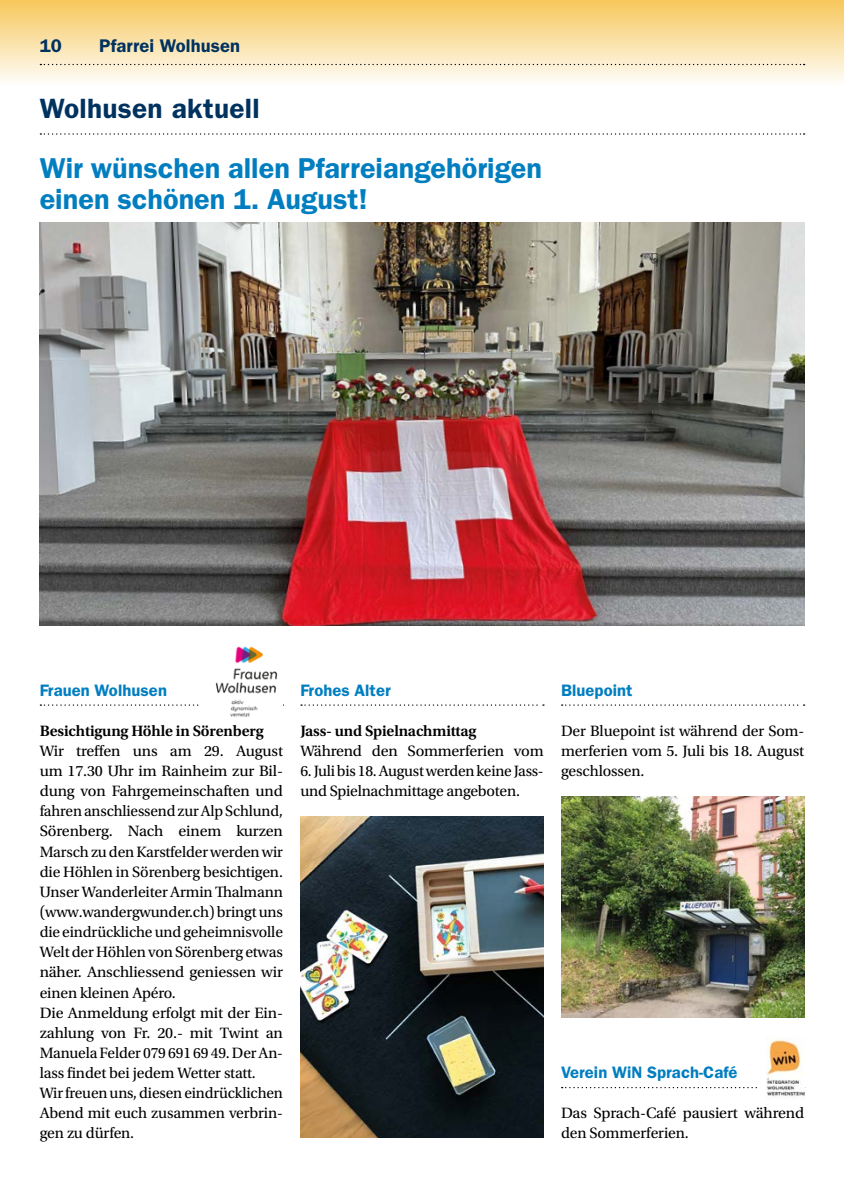
<style>
.page{position:relative;width:844px;height:1191px;background:#fff}
.page>*{position:absolute;margin:0;border:0;box-sizing:border-box;transform-origin:0 0}
.Titel_Einladungen{font:600 28.88px/30.6px "ITC Franklin Gothic Std";color:#007ec0}
.Rubrik{font:600 28px "ITC Franklin Gothic Std";letter-spacing:.01em;color:#003260}
.t1{font:600 18.38px "ITC Franklin Gothic Std";letter-spacing:.005em;color:#003260}
.Unterrubrik{font:600 16.62px "ITC Franklin Gothic Std";letter-spacing:.005em;color:#007ec0}
.Fliesstext{font:15.75px/20.1px "Utopia Std";letter-spacing:-.01em;color:#000;text-align:justify}
.Fliesstext_fett{font:600 15.75px "Utopia Std";letter-spacing:-.01em;color:#000}
</style>
<div class="page">
<div style="left:0;top:0;width:843px;height:86px;background:linear-gradient(to bottom,#f7c75b,#fefdfa)"></div>
<svg style="left:40px;top:64px;width:764px;height:1px"></svg>
<svg style="left:40px;top:133px;width:764px;height:2px"></svg>
<img style="left:40px;top:222px;width:764px;height:403px">
<img style="left:300px;top:816px;width:243px;height:321px">
<svg style="left:40px;top:704px;width:159px;height:1px"></svg>
<img style="left:215px;top:646px;width:63px;height:71px">
<svg style="left:301px;top:704px;width:243px;height:1px"></svg>
<svg style="left:561px;top:704px;width:243px;height:1px"></svg>
<svg style="left:561px;top:1087px;width:196px;height:1px"></svg>
<img style="left:766px;top:1037px;width:38px;height:61px">
<img style="left:561px;top:796px;width:243px;height:221px">
<p class="t1" style="left:40px;top:35px;width:24px">10</p>
<p class="t1" style="left:99px;top:35px;width:142px">Pfarrei Wolhusen</p>
<p class="Rubrik" style="left:40px;top:92px;width:221px">Wolhusen aktuell</p>
<p class="Titel_Einladungen" style="left:40px;top:153px;width:503px">Wir wünschen allen Pfarreiangehörigen einen schönen 1. August!</p>
<p class="Unterrubrik" style="left:40px;top:680px;width:129px">Frauen Wolhusen</p>
<p class="Fliesstext_fett" style="left:40px;top:722px;width:225px">Besichtigung Höhle in Sörenberg</p>
<p class="Fliesstext" style="left:40px;top:741px;width:245px">Wir treffen uns am 29. August um 17.30 Uhr im Rainheim zur Bil&shy;dung von Fahrgemeinschaften und fahren anschliessend zur Alp Schlund, Sörenberg. Nach einem kurzen Marsch zu den Karstfelder werden wir die Höhlen in Sörenberg besichtigen.</p>
<p class="Fliesstext" style="left:40px;top:882px;width:245px">Unser Wanderleiter Armin Thalmann (www.wandergwunder.ch) bringt uns die eindrückliche und geheimnisvolle Welt der Höhlen von Sörenberg etwas näher. Anschliessend geniessen wir einen kleinen Apéro.</p>
<p class="Fliesstext" style="left:40px;top:1002px;width:245px">Die Anmeldung erfolgt mit der Ein&shy;zahlung von Fr. 20.- mit Twint an Manuela Felder 079 691 69 49. Der An&shy;lass findet bei jedem Wetter statt.</p>
<p class="Fliesstext" style="left:40px;top:1083px;width:245px">Wir freuen uns, diesen eindrücklichen Abend mit euch zusammen verbrin&shy;gen zu dürfen.</p>
<p class="Unterrubrik" style="left:300px;top:680px;width:92px">Frohes Alter</p>
<p class="Fliesstext_fett" style="left:300px;top:722px;width:178px">Jass- und Spielnachmittag</p>
<p class="Fliesstext" style="left:300px;top:741px;width:245px">Während den Sommerferien vom</p>
<p class="Fliesstext" style="left:300px;top:761px;width:245px">6. Juli bis 18. August werden keine Jass&shy;und Spielnachmittage angeboten.</p>
<p class="Unterrubrik" style="left:561px;top:680px;width:73px">Bluepoint</p>
<p class="Fliesstext" style="left:561px;top:721px;width:245px">Der Bluepoint ist während der Som&shy;merferien vom 5. Juli bis 18. August geschlossen.</p>
<p class="Unterrubrik" style="left:561px;top:1062px;width:178px">Verein WiN Sprach-Café</p>
<p class="Fliesstext" style="left:561px;top:1103px;width:245px">Das Sprach-Café pausiert während den Sommerferien.</p>
</div>
